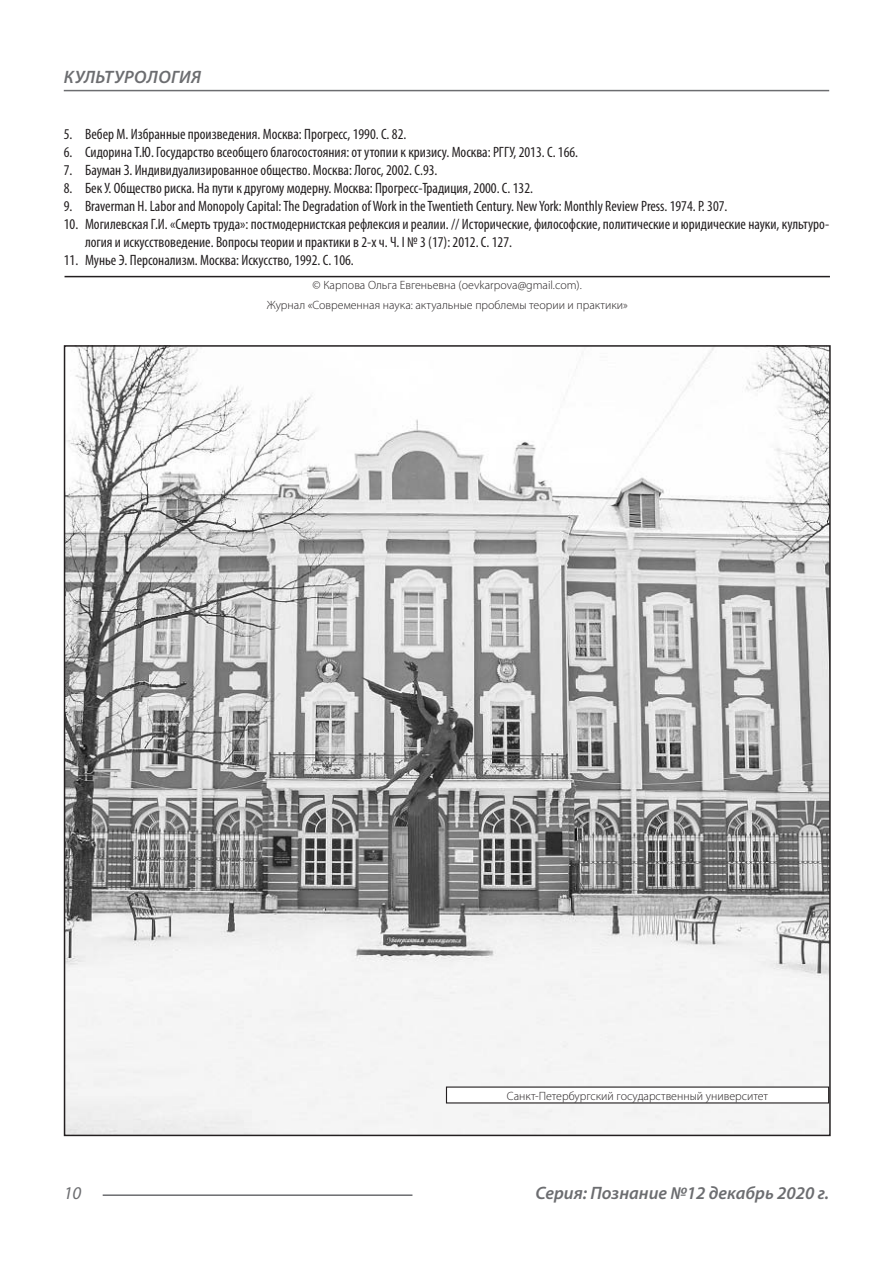
<style>
.page{position:relative;width:893px;height:1263px;background:#fff}
.page>*{position:absolute;margin:0;border:0;box-sizing:border-box;transform-origin:0 0}
.t1{font:italic 600 18px "Myriad Pro";color:#6c6d70}
.t2{font:italic 600 18px "Myriad Pro";letter-spacing:.02em;color:#6c6d70}
.t3{font:italic 18px "Myriad Pro";color:#6c6d70}
.t4{font:condensed 15px/18px "Myriad Pro";color:#231f20}
.Автор_копирайт{font:300 12px "Myriad Pro";color:#231f20}
</style>
<div class="page">
<hr style="left:103px;top:1194px;width:309px;height:2px;background:#6c6d70">
<hr style="left:64px;top:90px;width:765px;height:1px;background:#6c6d70">
<hr style="left:65px;top:276px;width:765px;height:1px;background:#231f20">
<img style="left:67px;top:348px;width:761px;height:785px">
<div style="left:446px;top:1087px;width:383px;height:16px;background:#fff"></div>
<p class="t2" style="left:64px;top:66px;width:139px">КУЛЬТУРОЛОГИЯ</p>
<p class="t4" style="left:64px;top:125px;width:344px">5. Вебер М. Избранные произведения. Москва: Прогресс, 1990. С. 82.</p>
<p class="t4" style="left:64px;top:143px;width:516px">6. Сидорина Т.Ю. Государство всеобщего благосостояния: от утопии к кризису. Москва: РГГУ, 2013. С. 166.</p>
<p class="t4" style="left:64px;top:161px;width:375px">7. Бауман З. Индивидуализированное общество. Москва: Логос, 2002. С.93.</p>
<p class="t4" style="left:64px;top:179px;width:471px">8. Бек У. Общество риска. На пути к другому модерну. Москва: Прогресс-Традиция, 2000. С. 132.</p>
<p class="t4" style="left:64px;top:197px;width:665px">9. Braverman H. Labor and Monopoly Capital: The Degradation of Work in the Twentieth Century. New York: Monthly Review Press. 1974. P. 307.</p>
<p class="t4" style="left:85px;top:215px;width:746px;text-indent:-21px">10. Могилевская Г.И. «Смерть труда»: постмодернистская рефлексия и реалии. // Исторические, философские, политические и юридические науки, культуро&shy;логия и искусствоведение. Вопросы теории и практики в 2-х ч. Ч. I № 3 (17): 2012. C. 127.</p>
<p class="t4" style="left:64px;top:251px;width:292px">11. Мунье Э. Персонализм. Москва: Искусство, 1992. С. 106.</p>
<p class="Автор_копирайт" style="left:313px;top:278px;width:271px">© Карпова Ольга Евгеньевна (oevkarpova@gmail.com).</p>
<p class="Автор_копирайт" style="left:267px;top:297px;width:363px">Журнал «Современная наука: актуальные проблемы теории и практики»</p>
<p class="Автор_копирайт" style="left:507px;top:1088px;width:263px">Санкт-Петербургский государственный университет</p>
<p class="t3" style="left:64px;top:1182px;width:19px">10</p>
<p class="t1" style="left:535px;top:1182px;width:295px">Серия: Познание №12 декабрь 2020 г.</p>
</div>
